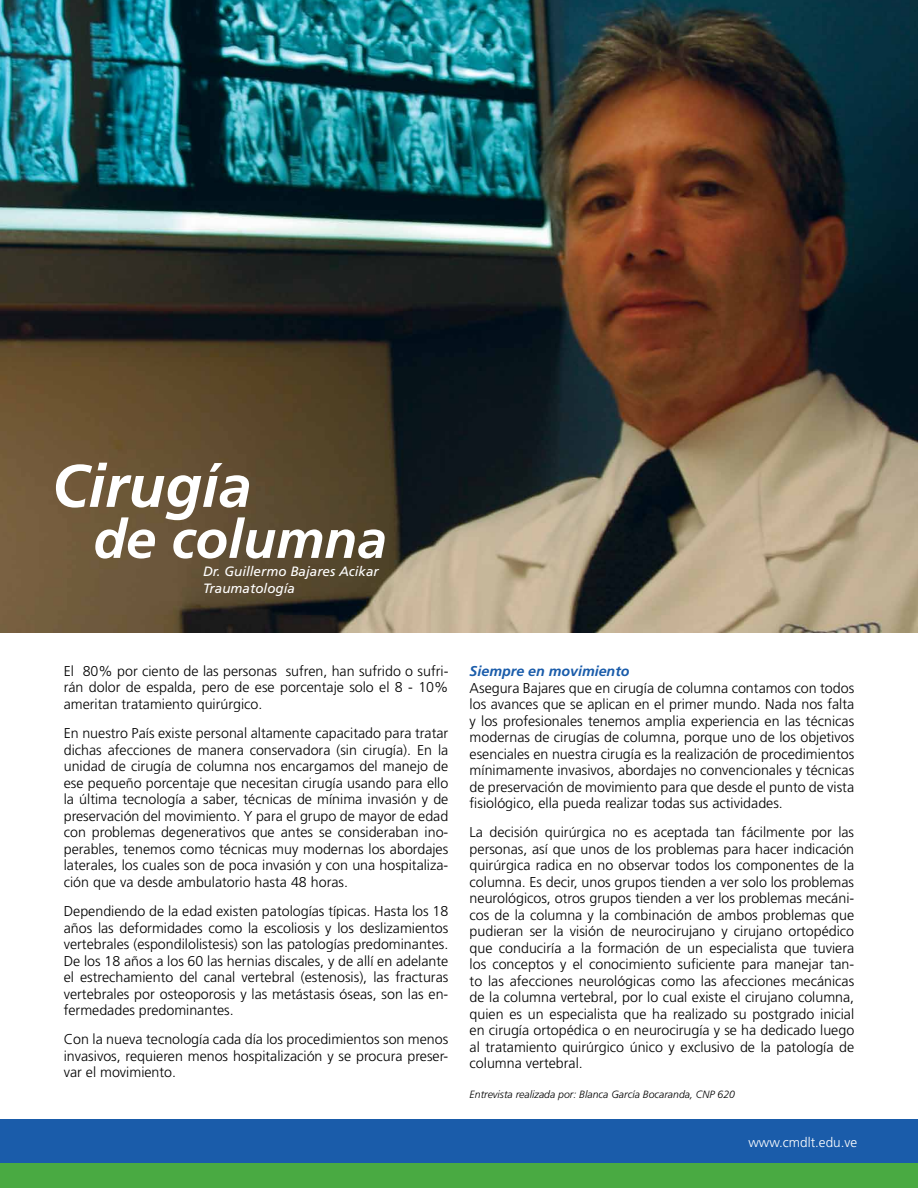
<style>
.page{position:relative;width:918px;height:1188px;background:#fff}
.page>*{position:absolute;margin:0;border:0;box-sizing:border-box;transform-origin:0 0}
.t1{font:italic 700 60px "Frutiger";color:#fff}
.t2{font:italic 700 54px "Frutiger";color:#fff}
.t3{font:300 14.25px/16.5px "Frutiger";color:#000;text-align:justify}
.t4{font:italic 700 14.25px "Frutiger";color:#1a5caa}
.t5{font:italic 13.5px/16.2px "Frutiger";color:#fff}
.t6{font:300 13.5px "Frutiger";color:#fff}
.t7{font:italic 300 10.5px "Frutiger";color:#000}
</style>
<div class="page">
<div style="left:0;top:1119px;width:918px;height:56px;background:#1a5caa"></div>
<div style="left:0;top:1164px;width:918px;height:24px;background:#49aa42"></div>
<img style="left:0;top:0;width:918px;height:632px">
<h1 class="t1" style="left:52px;top:451px;width:202px">Cirugía</h1>
<h2 class="t2" style="left:93px;top:507px;width:296px">de columna</h2>
<p class="t5" style="left:203px;top:563px;width:177px">Dr. Guillermo Bajares Acikar<br>Traumatología</p>
<p class="t3" style="left:64px;top:663px;width:386px">El 80% por ciento de las personas sufren, han sufrido o sufri&shy;rán dolor de espalda, pero de ese porcentaje solo el 8 - 10% ameritan tratamiento quirúrgico.</p>
<p class="t3" style="left:64px;top:725px;width:386px">En nuestro País existe personal altamente capacitado para tratar dichas afecciones de manera conservadora (sin cirugía). En la unidad de cirugía de columna nos encargamos del manejo de ese pequeño porcentaje que necesitan cirugía usando para ello la última tecnología a saber, técnicas de mínima invasión y de preservación del movimiento. Y para el grupo de mayor de edad con problemas degenerativos que antes se consideraban ino&shy;perables, tenemos como técnicas muy modernas los abordajes laterales, los cuales son de poca invasión y con una hospitaliza&shy;ción que va desde ambulatorio hasta 48 horas.</p>
<p class="t3" style="left:64px;top:903px;width:386px">Dependiendo de la edad existen patologías típicas. Hasta los 18 años las deformidades como la escoliosis y los deslizamientos vertebrales (espondilolistesis) son las patologías predominantes.<br>De los 18 años a los 60 las hernias discales, y de allí en adelante el estrechamiento del canal vertebral (estenosis), las fracturas vertebrales por osteoporosis y las metástasis óseas, son las en&shy;fermedades predominantes.</p>
<p class="t3" style="left:64px;top:1031px;width:386px">Con la nueva tecnología cada día los procedimientos son menos invasivos, requieren menos hospitalización y se procura preser&shy;var el movimiento.</p>
<p class="t4" style="left:470px;top:663px;width:161px">Siempre en movimiento</p>
<p class="t3" style="left:470px;top:679px;width:386px">Asegura Bajares que en cirugía de columna contamos con todos los avances que se aplican en el primer mundo. Nada nos falta y los profesionales tenemos amplia experiencia en las técnicas modernas de cirugías de columna, porque uno de los objetivos esenciales en nuestra cirugía es la realización de procedimientos mínimamente invasivos, abordajes no convencionales y técnicas de preservación de movimiento para que desde el punto de vista fisiológico, ella pueda realizar todas sus actividades.</p>
<p class="t3" style="left:470px;top:824px;width:386px">La decisión quirúrgica no es aceptada tan fácilmente por las personas, así que unos de los problemas para hacer indicación quirúrgica radica en no observar todos los componentes de la columna. Es decir, unos grupos tienden a ver solo los problemas neurológicos, otros grupos tienden a ver los problemas mecáni&shy;cos de la columna y la combinación de ambos problemas que pudieran ser la visión de neurocirujano y cirujano ortopédico que conduciría a la formación de un especialista que tuviera los conceptos y el conocimiento suficiente para manejar tan&shy;to las afecciones neurológicas como las afecciones mecánicas de la columna vertebral, por lo cual existe el cirujano columna, quien es un especialista que ha realizado su postgrado inicial en cirugía ortopédica o en neurocirugía y se ha dedicado luego al tratamiento quirúrgico único y exclusivo de la patología de columna vertebral.</p>
<p class="t7" style="left:470px;top:1089px;width:267px">Entrevista realizada por: Blanca García Bocaranda, CNP 620</p>
<p class="t6" style="left:748px;top:1135px;width:110px">www.cmdlt.edu.ve</p>
</div>
